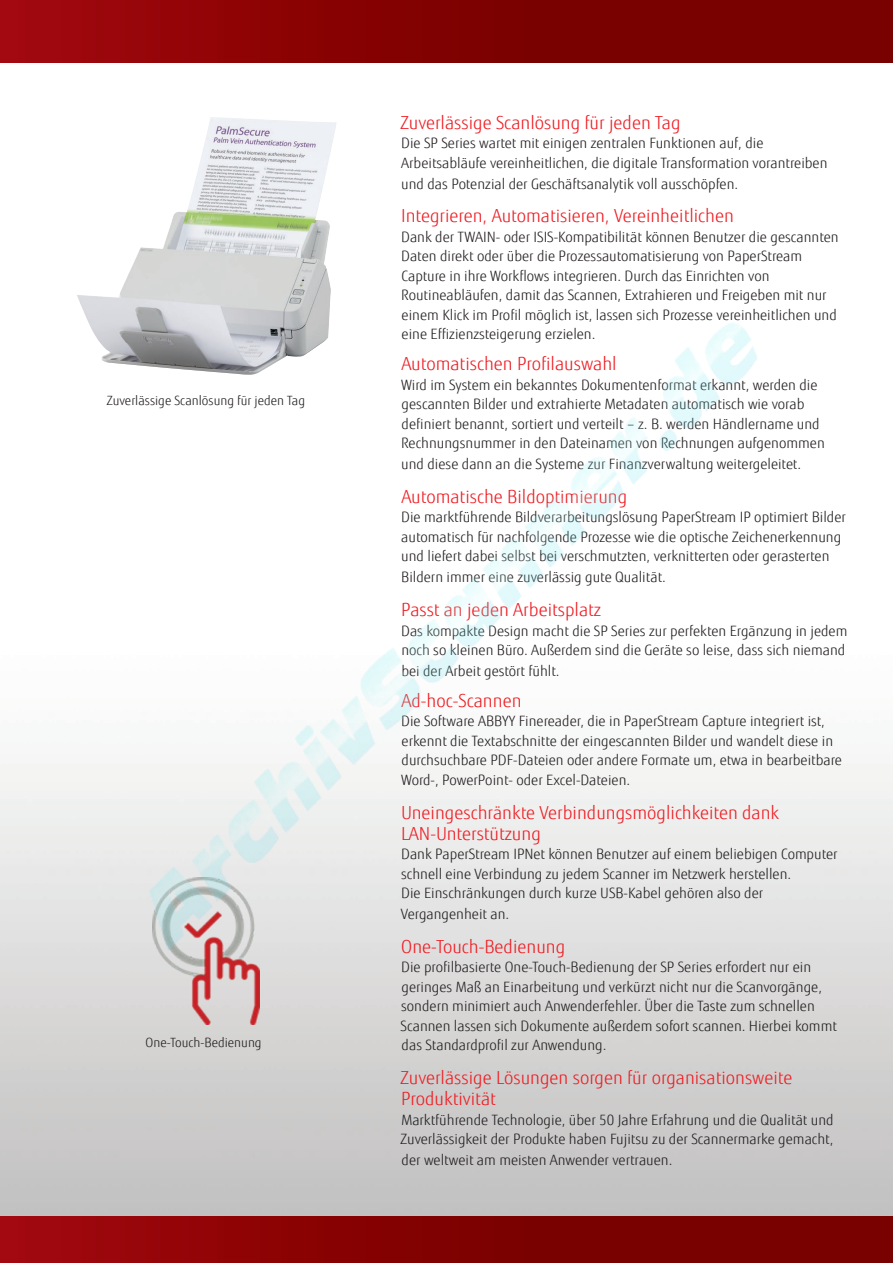
<style>
.page{position:relative;width:893px;height:1263px;background:#fff}
.page>*{position:absolute;margin:0;border:0;box-sizing:border-box;transform-origin:0 0}
.t1{font:300 18px/21px "Fujitsu Sans";color:#ee1d23}
.t2{font:300 14.25px/19.5px "Fujitsu Sans";color:#231f20}
.t3{font:300 12.75px "Fujitsu Sans";color:#231f20}
</style>
<div class="page">
<img style="left:0;top:763px;width:893px;height:453px">
<div style="left:0;top:1216px;width:893px;height:47px;background:linear-gradient(to right,#9b060a,#6f0000)"></div>
<div style="left:0;top:0;width:893px;height:63px;background:linear-gradient(to right,#9b060a,#6f0000)"></div>
<img style="left:77px;top:117px;width:259px;height:246px">
<img style="left:153px;top:969px;width:106px;height:56px">
<img style="left:109px;top:294px;width:675px;height:675px">
<p class="t3" style="left:107px;top:393px;width:200px">Zuverlässige Scanlösung für jeden Tag</p>
<p class="t3" style="left:146px;top:1035px;width:118px">One-Touch-Bedienung</p>
<p class="t1" style="left:401px;top:112px;width:281px">Zuverlässige Scanlösung für jeden Tag</p>
<p class="t2" style="left:401px;top:133px;width:428px">Die SP Series wartet mit einigen zentralen Funktionen auf, die<br>Arbeitsabläufe vereinheitlichen, die digitale Transformation vorantreiben</p>
<p class="t2" style="left:401px;top:174px;width:338px">und das Potenzial der Geschäftsanalytik voll ausschöpfen.</p>
<p class="t1" style="left:401px;top:206px;width:334px">Integrieren, Automatisieren, Vereinheitlichen</p>
<p class="t2" style="left:401px;top:227px;width:439px">Dank der TWAIN- oder ISIS-Kompatibilität können Benutzer die gescannten Daten direkt oder über die Prozessautomatisierung von PaperStream Capture in ihre Workflows integrieren. Durch das Einrichten von Routineabläufen, damit das Scannen, Extrahieren und Freigeben mit nur einem Klick im Profil möglich ist, lassen sich Prozesse vereinheitlichen und eine Effizienzsteigerung erzielen.</p>
<p class="t1" style="left:401px;top:353px;width:217px">Automatischen Profilauswahl</p>
<p class="t2" style="left:401px;top:375px;width:425px">Wird im System ein bekanntes Dokumentenformat erkannt, werden die gescannten Bilder und extrahierte Metadaten automatisch wie vorab definiert benannt, sortiert und verteilt – z. B. werden Händlername und Rechnungsnummer in den Dateinamen von Rechnungen aufgenommen</p>
<p class="t2" style="left:401px;top:454px;width:401px">und diese dann an die Systeme zur Finanzverwaltung weitergeleitet.</p>
<p class="t1" style="left:401px;top:486px;width:227px">Automatische Bildoptimierung</p>
<p class="t2" style="left:401px;top:508px;width:446px">Die marktführende Bildverarbeitungslösung PaperStream IP optimiert Bilder automatisch für nachfolgende Prozesse wie die optische Zeichenerkennung und liefert dabei selbst bei verschmutzten, verknitterten oder gerasterten</p>
<p class="t2" style="left:401px;top:568px;width:266px">Bildern immer eine zuverlässig gute Qualität.</p>
<p class="t1" style="left:401px;top:599px;width:202px">Passt an jeden Arbeitsplatz</p>
<p class="t2" style="left:401px;top:621px;width:448px">Das kompakte Design macht die SP Series zur perfekten Ergänzung in jedem noch so kleinen Büro. Außerdem sind die Geräte so leise, dass sich niemand</p>
<p class="t2" style="left:401px;top:661px;width:160px">bei der Arbeit gestört fühlt.</p>
<p class="t1" style="left:401px;top:690px;width:122px">Ad-hoc-Scannen</p>
<p class="t2" style="left:401px;top:712px;width:442px">Die Software ABBYY Finereader, die in PaperStream Capture integriert ist, erkennt die Textabschnitte der eingescannten Bilder und wandelt diese in durchsuchbare PDF-Dateien oder andere Formate um, etwa in bearbeitbare Word-, PowerPoint- oder Excel-Dateien.</p>
<p class="t1" style="left:401px;top:802px;width:380px">Uneingeschränkte Verbindungsmöglichkeiten dank<br>LAN-Unterstützung</p>
<p class="t2" style="left:401px;top:844px;width:438px">Dank PaperStream IPNet können Benutzer auf einem beliebigen Computer schnell eine Verbindung zu jedem Scanner im Netzwerk herstellen.<br>Die Einschränkungen durch kurze USB-Kabel gehören also der</p>
<p class="t2" style="left:401px;top:904px;width:110px">Vergangenheit an.</p>
<p class="t1" style="left:401px;top:936px;width:165px">One-Touch-Bedienung</p>
<p class="t2" style="left:401px;top:958px;width:438px">Die profilbasierte One-Touch-Bedienung der SP Series erfordert nur ein geringes Maß an Einarbeitung und verkürzt nicht nur die Scanvorgänge, sondern minimiert auch Anwenderfehler. Über die Taste zum schnellen Scannen lassen sich Dokumente außerdem sofort scannen. Hierbei kommt das Standardprofil zur Anwendung.</p>
<p class="t1" style="left:401px;top:1067px;width:393px">Zuverlässige Lösungen sorgen für organisationsweite<br>Produktivität</p>
<p class="t2" style="left:401px;top:1110px;width:435px">Marktführende Technologie, über 50 Jahre Erfahrung und die Qualität und<br>Zuverlässigkeit der Produkte haben Fujitsu zu der Scannermarke gemacht,</p>
<p class="t2" style="left:402px;top:1150px;width:272px">der weltweit am meisten Anwender vertrauen.</p>
</div>
